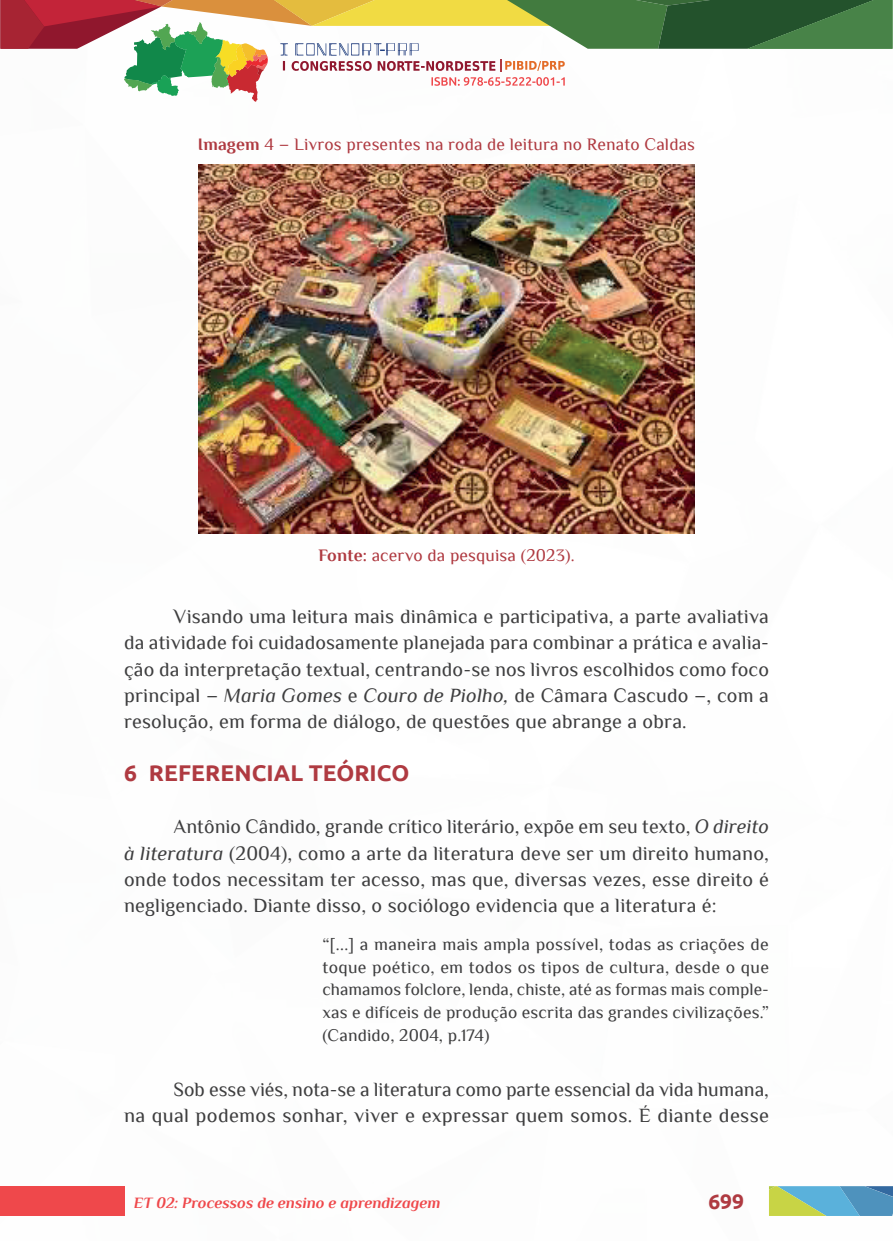
<style>
.page{position:relative;width:893px;height:1241px;background:#fff}
.page>*{position:absolute;margin:0;border:0;box-sizing:border-box;transform-origin:0 0}
._8_SUBTÍTULO_1{font:700 22.75px "Ubuntu";letter-spacing:.005em;color:#af3a41}
.t1{font:700 21px "Ubuntu";color:#af3a41}
._6_CORPO{font:20.12px/26.2px "Philosopher";letter-spacing:.01em;color:#3e3e3f;text-align:justify}
._9_CITACAO{font:17.5px/22.8px "Philosopher";letter-spacing:.01em;color:#3e3e3f;text-align:justify}
._13_LEGENDAS{font:17.5px "Philosopher";letter-spacing:.01em;color:#af3a41}
._14_FONTES{font:17.5px "Philosopher";letter-spacing:.01em;color:#af3a41}
.t2{font:italic 700 15.75px "Philosopher";color:#ef484b}
.s1{font-weight:700}
.s2{font-style:italic}
</style>
<div class="page">
<div style="left:0;top:1185px;width:124px;height:30px;background:#ef484b"></div>
<svg style="left:0;top:0;width:892px;height:102px"></svg>
<svg style="left:769px;top:1186px;width:124px;height:29px;background:#72aea9"></svg>
<img style="left:198px;top:164px;width:496px;height:369px">
<p class="_13_LEGENDAS" style="left:198px;top:135px;width:499px"><span class="s1">Imagem</span> 4 – Livros presentes na roda de leitura no Renato Caldas</p>
<p class="_14_FONTES" style="left:318px;top:546px;width:258px"><span class="s1">Fonte:</span> acervo da pesquisa (2023).</p>
<p class="_6_CORPO" style="left:124px;top:603px;width:647px;text-indent:50px">Visando uma leitura mais dinâmica e participativa, a parte avaliativa da atividade foi cuidadosamente planejada para combinar a prática e avalia&shy;ção da interpretação textual, centrando-se nos livros escolhidos como foco principal – <span class="s2">Maria Gomes</span> e <span class="s2">Couro de Piolho,</span> de Câmara Cascudo –, com a resolução, em forma de diálogo, de questões que abrange a obra.</p>
<p class="_8_SUBTÍTULO_1" style="left:124px;top:758px;width:287px">6 REFERENCIAL TEÓRICO</p>
<p class="_6_CORPO" style="left:124px;top:813px;width:646px;text-indent:50px">Antônio Cândido, grande crítico literário, expõe em seu texto, <span class="s2">O direito à literatura</span> (2004), como a arte da literatura deve ser um direito humano, onde todos necessitam ter acesso, mas que, diversas vezes, esse direito é negligenciado. Diante disso, o sociólogo evidencia que a literatura é:</p>
<p class="_9_CITACAO" style="left:322px;top:932px;width:448px">“[...] a maneira mais ampla possível, todas as criações de toque poético, em todos os tipos de cultura, desde o que chamamos folclore, lenda, chiste, até as formas mais comple&shy;xas e difíceis de produção escrita das grandes civilizações.” (Candido, 2004, p.174)</p>
<p class="_6_CORPO" style="left:124px;top:1076px;width:646px;text-align:right">Sob esse viés, nota-se a literatura como parte essencial da vida humana,<br>na qual podemos sonhar, viver e expressar quem somos. É diante desse</p>
<p class="t2" style="left:134px;top:1193px;width:308px">ET 02: Processos de ensino e aprendizagem</p>
<p class="t1" style="left:708px;top:1188px;width:37px">699</p>
</div>
